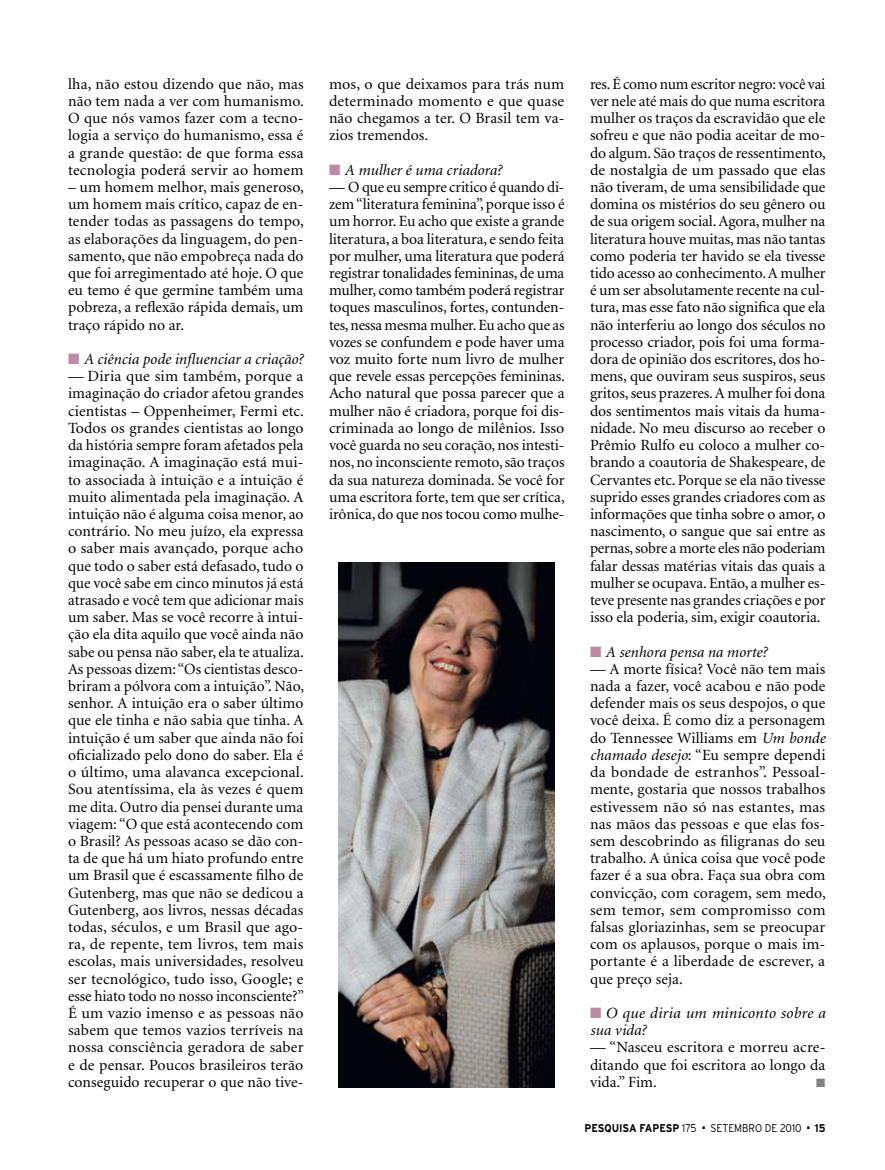
<style>
.page{position:relative;width:885px;height:1170px;background:#fff}
.page>*{position:absolute;margin:0;border:0;box-sizing:border-box;transform-origin:0 0}
.t1{font:15.6px/17.2px "Minion";color:#000;text-align:justify}
.t2{font:italic 15.6px/17.2px "Minion";letter-spacing:.005em;color:#000}
.t3{font:12px "Zapf Dingbats";color:#808285}
.t4{font:700 11.25px "Interstate";color:#000;scale:.9 1}
.t5{font:300 11.25px "Interstate";color:#000;scale:.9 1}
.s1{color:#bd8ca4}
.s2{font-style:italic}
.s3{font-weight:300}
</style>
<div class="page">
<img style="left:338px;top:562px;width:216px;height:524px">
<p class="t1" style="left:68px;top:76px;width:237px">lha, não estou dizendo que não, mas não tem nada a ver com humanismo.<br>O que nós vamos fazer com a tecno&shy;logia a serviço do humanismo, essa é a grande questão: de que forma essa tecnologia poderá servir ao homem</p>
<p class="t1" style="left:68px;top:179px;width:237px">– um homem melhor, mais generoso, um homem mais crítico, capaz de en&shy;tender todas as passagens do tempo, as elaborações da linguagem, do pen&shy;samento, que não empobreça nada do que foi arregimentado até hoje. O que eu temo é que germine também uma pobreza, a reflexão rápida demais, um traço rápido no ar.</p>
<p class="t2" style="left:68px;top:351px;width:237px"><span class="s1">■</span> A ciência pode influenciar a criação?</p>
<p class="t1" style="left:68px;top:368px;width:237px">— Diria que sim também, porque a imaginação do criador afetou grandes cientistas – Oppenheimer, Fermi etc.<br>Todos os grandes cientistas ao longo da história sempre foram afetados pela imaginação. A imaginação está mui&shy;to associada à intuição e a intuição é muito alimentada pela imaginação. A intuição não é alguma coisa menor, ao contrário. No meu juízo, ela expressa o saber mais avançado, porque acho que todo o saber está defasado, tudo o que você sabe em cinco minutos já está atrasado e você tem que adicionar mais um saber. Mas se você recorre à intui&shy;ção ela dita aquilo que você ainda não sabe ou pensa não saber, ela te atualiza.<br>As pessoas dizem: “Os cientistas desco&shy;briram a pólvora com a intuição”. Não, senhor. A intuição era o saber último que ele tinha e não sabia que tinha. A intuição é um saber que ainda não foi oficializado pelo dono do saber. Ela é o último, uma alavanca excepcional.<br>Sou atentíssima, ela às vezes é quem me dita. Outro dia pensei durante uma viagem: “O que está acontecendo com o Brasil? As pessoas acaso se dão con&shy;ta de que há um hiato profundo entre um Brasil que é escassamente filho de Gutenberg, mas que não se dedicou a Gutenberg, aos livros, nessas décadas todas, séculos, e um Brasil que ago&shy;ra, de repente, tem livros, tem mais escolas, mais universidades, resolveu ser tecnológico, tudo isso, Google; e esse hiato todo no nosso inconsciente?” É um vazio imenso e as pessoas não sabem que temos vazios terríveis na nossa consciência geradora de saber e de pensar. Poucos brasileiros terão conseguido recuperar o que não tive-</p>
<p class="t1" style="left:329px;top:76px;width:237px">mos, o que deixamos para trás num determinado momento e que quase não chegamos a ter. O Brasil tem va&shy;zios tremendos.</p>
<p class="t2" style="left:329px;top:162px;width:175px"><span class="s1">■</span> A mulher é uma criadora?</p>
<p class="t1" style="left:329px;top:179px;width:237px">— O que eu sempre critico é quando di&shy;zem “literatura feminina”, porque isso é um horror. Eu acho que existe a grande literatura, a boa literatura, e sendo feita por mulher, uma literatura que poderá registrar tonalidades femininas, de uma mulher, como também poderá registrar toques masculinos, fortes, contunden&shy;tes, nessa mesma mulher. Eu acho que as vozes se confundem e pode haver uma voz muito forte num livro de mulher que revele essas percepções femininas.<br>Acho natural que possa parecer que a mulher não é criadora, porque foi dis&shy;criminada ao longo de milênios. Isso você guarda no seu coração, nos intesti&shy;nos, no inconsciente remoto, são traços da sua natureza dominada. Se você for uma escritora forte, tem que ser crítica, irônica, do que nos tocou como mulhe-</p>
<p class="t1" style="left:590px;top:76px;width:237px">res. É como num escritor negro: você vai ver nele até mais do que numa escritora mulher os traços da escravidão que ele sofreu e que não podia aceitar de mo&shy;do algum. São traços de ressentimento, de nostalgia de um passado que elas não tiveram, de uma sensibilidade que domina os mistérios do seu gênero ou de sua origem social. Agora, mulher na literatura houve muitas, mas não tantas como poderia ter havido se ela tivesse tido acesso ao conhecimento. A mulher é um ser absolutamente recente na cul&shy;tura, mas esse fato não significa que ela não interferiu ao longo dos séculos no processo criador, pois foi uma forma&shy;dora de opinião dos escritores, dos ho&shy;mens, que ouviram seus suspiros, seus gritos, seus prazeres. A mulher foi dona dos sentimentos mais vitais da huma&shy;nidade. No meu discurso ao receber o Prêmio Rulfo eu coloco a mulher co&shy;brando a coautoria de Shakespeare, de Cervantes etc. Porque se ela não tivesse suprido esses grandes criadores com as informações que tinha sobre o amor, o nascimento, o sangue que sai entre as pernas, sobre a morte eles não poderiam falar dessas matérias vitais das quais a mulher se ocupava. Então, a mulher es&shy;teve presente nas grandes criações e por isso ela poderia, sim, exigir coautoria.</p>
<p class="t2" style="left:590px;top:643px;width:179px"><span class="s1">■</span> A senhora pensa na morte?</p>
<p class="t1" style="left:590px;top:660px;width:237px">— A morte física? Você não tem mais nada a fazer, você acabou e não pode defender mais os seus despojos, o que você deixa. É como diz a personagem do Tennessee Williams em <span class="s2">Um bonde chamado desejo</span>: “Eu sempre dependi da bondade de estranhos”. Pessoal&shy;mente, gostaria que nossos trabalhos estivessem não só nas estantes, mas nas mãos das pessoas e que elas fos&shy;sem descobrindo as filigranas do seu trabalho. A única coisa que você pode fazer é a sua obra. Faça sua obra com convicção, com coragem, sem medo, sem temor, sem compromisso com falsas gloriazinhas, sem se preocupar com os aplausos, porque o mais im&shy;portante é a liberdade de escrever, a que preço seja.</p>
<p class="t2" style="left:590px;top:1004px;width:237px"><span class="s1">■</span> O que diria um miniconto sobre a sua vida?</p>
<p class="t1" style="left:590px;top:1039px;width:237px">— “Nasceu escritora e morreu acre&shy;ditando que foi escritora ao longo da vida.” Fim.</p>
<p class="t3" style="left:816px;top:1076px;width:11px">■</p>
<p class="t4" style="left:584px;top:1121px;width:126px">PESQUISA FAPESP <span class="s3">175</span></p>
<p class="t5" style="left:702px;top:1121px;width:112px">■ SETEMBRO DE 2010</p>
<p class="t4" style="left:807px;top:1121px;width:22px">■ 15</p>
</div>
